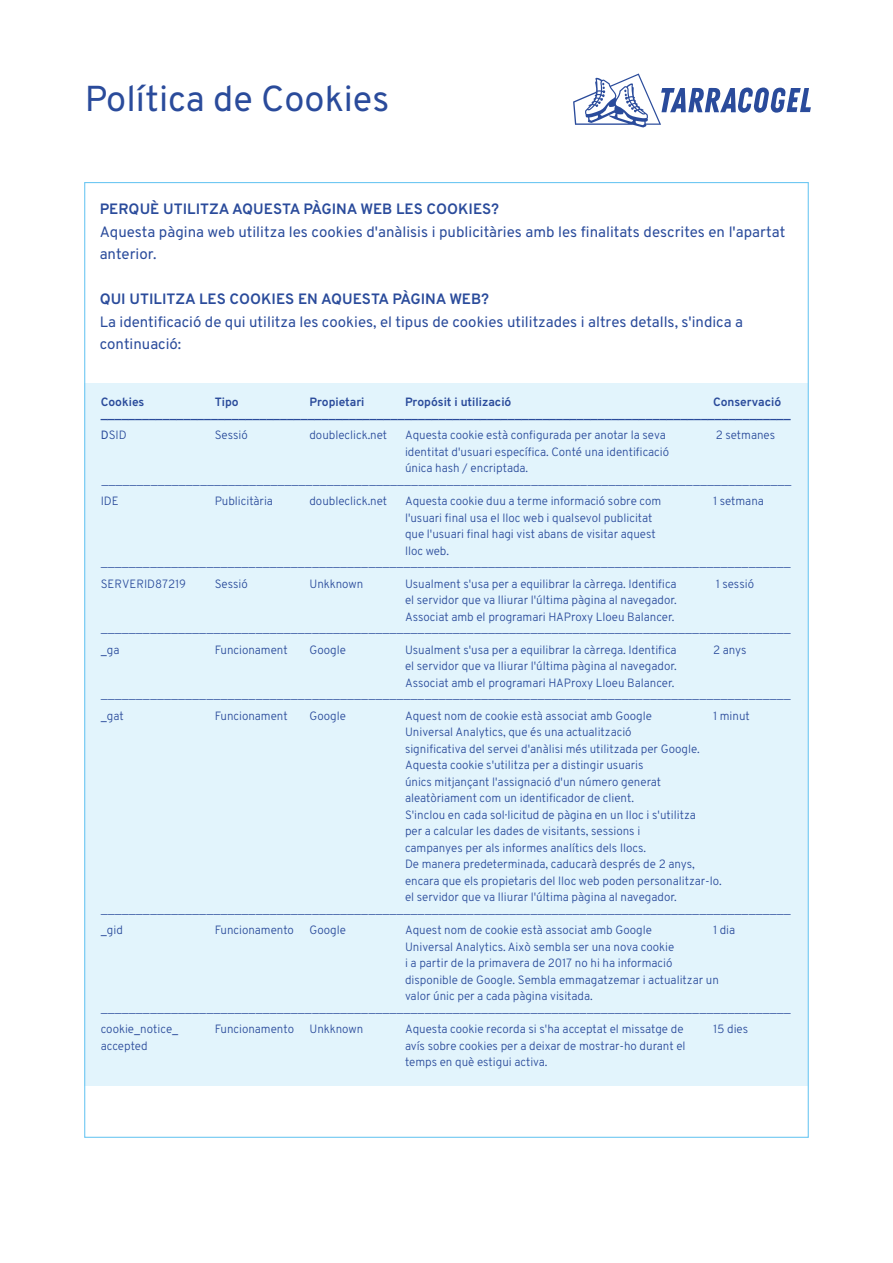
<style>
.page{position:relative;width:893px;height:1263px;background:#fff}
.page>*{position:absolute;margin:0;border:0;box-sizing:border-box;transform-origin:0 0}
.t1{font:36px "Overpass";color:#2a4b9b}
.t2{font:15px/22.5px "Overpass";color:#2a4b9b}
.t3{font:700 15px "Overpass";color:#2a4b9b}
.t4{font:300 12px/16.5px "Overpass";color:#2a4b9b}
.t5{font:700 12px/16.5px "Overpass";color:#2a4b9b}
.s1{font-weight:400}
.s2{font-weight:300}
</style>
<div class="page">
<svg style="left:573px;top:73px;width:238px;height:54px"></svg>
<div style="left:85px;top:383px;width:723px;height:702px;background:#e2f4fc"></div>
<h1 class="t1" style="left:85px;top:73px;width:306px">Política de Cookies</h1>
<p class="t3" style="left:100px;top:198px;width:401px">PERQUÈ UTILITZA AQUESTA PÀGINA WEB LES COOKIES?</p>
<p class="t2" style="left:100px;top:220px;width:687px">Aquesta pàgina web utilitza les cookies d'anàlisis i publicitàries amb les finalitats descrites en l'apartat anterior.</p>
<p class="t3" style="left:100px;top:288px;width:391px">QUI UTILITZA LES COOKIES EN AQUESTA PÀGINA WEB?</p>
<p class="t2" style="left:100px;top:310px;width:645px">La identificació de qui utilitza les cookies, el tipus de cookies utilitzades i altres detalls, s'indica a continuació:</p>
<p class="t5" style="left:101px;top:394px;width:692px;text-indent:612px">Conservació ————————————————————————————————————————————————————————————————————————————————————————————————————<br><span class="s1">D</span><span class="s2">SID</span></p>
<p class="t5" style="left:101px;top:394px;width:45px">Cookies</p>
<p class="t5" style="left:215px;top:394px;width:26px">Tipo</p>
<p class="t5" style="left:309px;top:394px;width:57px">Propietari</p>
<p class="t5" style="left:405px;top:394px;width:108px">Propósit i utilizació</p>
<p class="t4" style="left:215px;top:427px;width:35px">Sessió</p>
<p class="t4" style="left:309px;top:427px;width:79px">doubleclick.net</p>
<p class="t4" style="left:405px;top:427px;width:262px">Aquesta cookie està configurada per anotar la seva</p>
<p class="t4" style="left:716px;top:427px;width:61px">2 setmanes</p>
<p class="t4" style="left:405px;top:443px;width:266px">identitat d'usuari específica. Conté una identificació</p>
<p class="t4" style="left:405px;top:460px;width:125px">única hash / encriptada.</p>
<p class="t4" style="left:101px;top:476px;width:692px">——————————————————————————————————————————————————————————————————————————————————————————————————</p>
<p class="t4" style="left:101px;top:493px;width:20px">IDE</p>
<p class="t4" style="left:215px;top:493px;width:60px">Publicitària</p>
<p class="t4" style="left:309px;top:493px;width:79px">doubleclick.net</p>
<p class="t4" style="left:405px;top:493px;width:258px">Aquesta cookie duu a terme informació sobre com</p>
<p class="t4" style="left:713px;top:493px;width:52px">1 setmana</p>
<p class="t4" style="left:405px;top:509px;width:249px">l'usuari final usa el lloc web i qualsevol publicitat</p>
<p class="t4" style="left:405px;top:526px;width:252px">que l'usuari final hagi vist abans de visitar aquest</p>
<p class="t4" style="left:405px;top:542px;width:46px">lloc web.</p>
<p class="t4" style="left:101px;top:559px;width:692px">——————————————————————————————————————————————————————————————————————————————————————————————————</p>
<p class="t4" style="left:101px;top:575px;width:87px">SERVERID87219</p>
<p class="t4" style="left:215px;top:575px;width:35px">Sessió</p>
<p class="t4" style="left:309px;top:575px;width:55px">Unkknown</p>
<p class="t4" style="left:405px;top:575px;width:273px">Usualment s'usa per a equilibrar la càrrega. Identifica</p>
<p class="t4" style="left:716px;top:575px;width:40px">1 sessió</p>
<p class="t4" style="left:405px;top:592px;width:273px">el servidor que va lliurar l'última pàgina al navegador.</p>
<p class="t4" style="left:405px;top:608px;width:271px">Associat amb el programari HAProxy Lloeu Balancer.</p>
<p class="t4" style="left:101px;top:625px;width:692px">——————————————————————————————————————————————————————————————————————————————————————————————————</p>
<p class="t4" style="left:101px;top:641px;width:20px">_ga</p>
<p class="t4" style="left:215px;top:641px;width:75px">Funcionament</p>
<p class="t4" style="left:309px;top:641px;width:38px">Google</p>
<p class="t4" style="left:405px;top:641px;width:273px">Usualment s'usa per a equilibrar la càrrega. Identifica</p>
<p class="t4" style="left:713px;top:641px;width:35px">2 anys</p>
<p class="t4" style="left:405px;top:658px;width:273px">el servidor que va lliurar l'última pàgina al navegador.</p>
<p class="t4" style="left:405px;top:674px;width:271px">Associat amb el programari HAProxy Lloeu Balancer.</p>
<p class="t4" style="left:101px;top:691px;width:692px">——————————————————————————————————————————————————————————————————————————————————————————————————</p>
<p class="t4" style="left:101px;top:707px;width:25px">_gat</p>
<p class="t4" style="left:215px;top:707px;width:75px">Funcionament</p>
<p class="t4" style="left:309px;top:707px;width:38px">Google</p>
<p class="t4" style="left:405px;top:707px;width:248px">Aquest nom de cookie està associat amb Google</p>
<p class="t4" style="left:713px;top:707px;width:38px">1 minut</p>
<p class="t4" style="left:405px;top:724px;width:228px">Universal Analytics, que és una actualització</p>
<p class="t4" style="left:405px;top:740px;width:296px">significativa del servei d'anàlisi més utilitzada per Google.</p>
<p class="t4" style="left:405px;top:757px;width:240px">Aquesta cookie s'utilitza per a distingir usuaris</p>
<p class="t4" style="left:405px;top:773px;width:258px">únics mitjançant l'assignació d'un número generat</p>
<p class="t4" style="left:405px;top:790px;width:231px">aleatòriament com un identificador de client.</p>
<p class="t4" style="left:405px;top:806px;width:292px">S'inclou en cada sol·licitud de pàgina en un lloc i s'utilitza</p>
<p class="t4" style="left:405px;top:823px;width:237px">per a calcular les dades de visitants, sessions i</p>
<p class="t4" style="left:405px;top:839px;width:243px">campanyes per als informes analítics dels llocs.</p>
<p class="t4" style="left:405px;top:856px;width:291px">De manera predeterminada, caducarà després de 2 anys,</p>
<p class="t4" style="left:405px;top:872px;width:318px">encara que els propietaris del lloc web poden personalitzar-lo.</p>
<p class="t4" style="left:405px;top:889px;width:273px">el servidor que va lliurar l'última pàgina al navegador.</p>
<p class="t4" style="left:101px;top:905px;width:692px">——————————————————————————————————————————————————————————————————————————————————————————————————</p>
<p class="t4" style="left:101px;top:922px;width:24px">_gid</p>
<p class="t4" style="left:215px;top:922px;width:81px">Funcionamento</p>
<p class="t4" style="left:309px;top:922px;width:38px">Google</p>
<p class="t4" style="left:405px;top:922px;width:248px">Aquest nom de cookie està associat amb Google</p>
<p class="t4" style="left:713px;top:922px;width:24px">1 dia</p>
<p class="t4" style="left:405px;top:938px;width:271px">Universal Analytics. Això sembla ser una nova cookie</p>
<p class="t4" style="left:405px;top:955px;width:269px">i a partir de la primavera de 2017 no hi ha informació</p>
<p class="t4" style="left:405px;top:971px;width:315px">disponible de Google. Sembla emmagatzemar i actualitzar un</p>
<p class="t4" style="left:405px;top:988px;width:189px">valor únic per a cada pàgina visitada.</p>
<p class="t4" style="left:101px;top:1004px;width:692px">——————————————————————————————————————————————————————————————————————————————————————————————————</p>
<p class="t4" style="left:101px;top:1021px;width:79px">cookie_notice_</p>
<p class="t4" style="left:215px;top:1021px;width:81px">Funcionamento</p>
<p class="t4" style="left:309px;top:1021px;width:55px">Unkknown</p>
<p class="t4" style="left:405px;top:1021px;width:280px">Aquesta cookie recorda si s'ha acceptat el missatge de</p>
<p class="t4" style="left:713px;top:1021px;width:37px">15 dies</p>
<p class="t4" style="left:101px;top:1037px;width:48px">accepted</p>
<p class="t4" style="left:405px;top:1037px;width:282px">avís sobre cookies per a deixar de mostrar-ho durant el temps en què estigui activa.</p>
</div>
